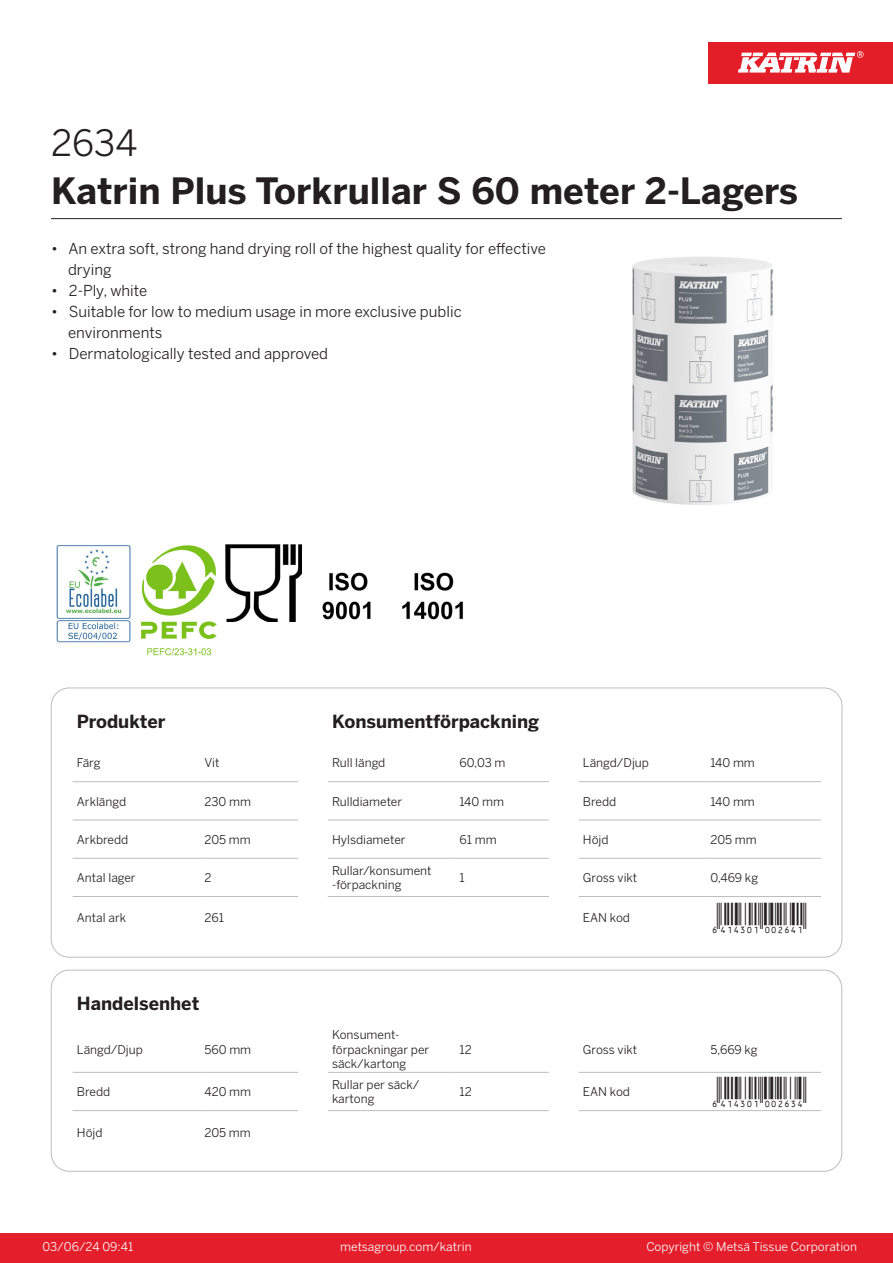
<style>
.page{position:relative;width:893px;height:1263px;background:#fff}
.page>*{position:absolute;margin:0;border:0;box-sizing:border-box;transform-origin:0 0}
.Product_Name{font:700 36px "Benton Sans";color:#231f20}
.External_material_co{font:36px "Benton Sans";color:#231f20}
.T_EAN{font:30px "Viisas EAN Matala";color:#231f20}
.T_TableHeader{font:700 18px "Benton Sans";color:#231f20}
.MarketingBullets{font:15px/21px "Benton Sans";color:#231f20}
.T_TableBody{font:12px/14.4px "Benton Sans";color:#231f20}
.t1{font:12px "Benton Sans";color:#fff}
</style>
<div class="page">
<div style="left:0;top:1233px;width:893px;height:30px;background:#e41e2b"></div>
<div style="left:708px;top:43px;width:185px;height:41px;background:#e31e28"></div>
<svg style="left:738px;top:51px;width:126px;height:22px"></svg>
<hr style="left:73px;top:781px;width:127px;height:1px;background:#bcbdc0">
<hr style="left:200px;top:781px;width:98px;height:1px;background:#bcbdc0">
<hr style="left:328px;top:781px;width:127px;height:1px;background:#bcbdc0">
<hr style="left:455px;top:781px;width:94px;height:1px;background:#bcbdc0">
<hr style="left:579px;top:781px;width:127px;height:1px;background:#bcbdc0">
<hr style="left:706px;top:781px;width:115px;height:1px;background:#bcbdc0">
<hr style="left:73px;top:820px;width:127px;height:1px;background:#bcbdc0">
<hr style="left:200px;top:820px;width:98px;height:1px;background:#bcbdc0">
<hr style="left:328px;top:820px;width:127px;height:1px;background:#bcbdc0">
<hr style="left:455px;top:820px;width:94px;height:1px;background:#bcbdc0">
<hr style="left:579px;top:820px;width:127px;height:1px;background:#bcbdc0">
<hr style="left:706px;top:820px;width:115px;height:1px;background:#bcbdc0">
<hr style="left:73px;top:858px;width:127px;height:1px;background:#bcbdc0">
<hr style="left:200px;top:858px;width:98px;height:1px;background:#bcbdc0">
<hr style="left:328px;top:858px;width:127px;height:1px;background:#bcbdc0">
<hr style="left:455px;top:858px;width:94px;height:1px;background:#bcbdc0">
<hr style="left:579px;top:858px;width:127px;height:1px;background:#bcbdc0">
<hr style="left:706px;top:858px;width:115px;height:1px;background:#bcbdc0">
<hr style="left:73px;top:896px;width:127px;height:1px;background:#bcbdc0">
<hr style="left:200px;top:896px;width:98px;height:1px;background:#bcbdc0">
<hr style="left:328px;top:896px;width:127px;height:1px;background:#bcbdc0">
<hr style="left:455px;top:896px;width:94px;height:1px;background:#bcbdc0">
<hr style="left:579px;top:896px;width:127px;height:1px;background:#bcbdc0">
<hr style="left:706px;top:896px;width:115px;height:1px;background:#bcbdc0">
<hr style="left:73px;top:1072px;width:127px;height:1px;background:#bcbdc0">
<hr style="left:200px;top:1072px;width:98px;height:1px;background:#bcbdc0">
<hr style="left:328px;top:1072px;width:127px;height:1px;background:#bcbdc0">
<hr style="left:455px;top:1072px;width:94px;height:1px;background:#bcbdc0">
<hr style="left:579px;top:1072px;width:127px;height:1px;background:#bcbdc0">
<hr style="left:706px;top:1072px;width:115px;height:1px;background:#bcbdc0">
<hr style="left:73px;top:1110px;width:127px;height:1px;background:#bcbdc0">
<hr style="left:200px;top:1110px;width:98px;height:1px;background:#bcbdc0">
<hr style="left:328px;top:1110px;width:127px;height:1px;background:#bcbdc0">
<hr style="left:455px;top:1110px;width:94px;height:1px;background:#bcbdc0">
<hr style="left:579px;top:1110px;width:127px;height:1px;background:#bcbdc0">
<hr style="left:706px;top:1110px;width:115px;height:1px;background:#bcbdc0">
<div style="left:51px;top:970px;width:791px;height:201px;border:1px solid #bcbdc0;border-radius:18px"></div>
<img style="left:632px;top:257px;width:141px;height:248px">
<img style="left:56px;top:545px;width:75px;height:98px">
<img style="left:141px;top:545px;width:76px;height:110px">
<img style="left:225px;top:544px;width:77px;height:77px">
<img style="left:322px;top:572px;width:49px;height:48px">
<img style="left:402px;top:572px;width:61px;height:48px">
<hr style="left:51px;top:218px;width:791px;height:1px;background:#231f20">
<p class="External_material_co" style="left:51px;top:121px;width:88px">2634</p>
<p class="Product_Name" style="left:51px;top:168px;width:749px">Katrin Plus Torkrullar S 60 meter 2-Lagers</p>
<p class="MarketingBullets" style="left:68px;top:238px;width:479px;text-indent:-17px">• An extra soft, strong hand drying roll of the highest quality for effective drying</p>
<p class="MarketingBullets" style="left:51px;top:280px;width:98px">• 2-Ply, white</p>
<p class="MarketingBullets" style="left:68px;top:301px;width:395px;text-indent:-17px">• Suitable for low to medium usage in more exclusive public environments</p>
<p class="MarketingBullets" style="left:51px;top:343px;width:279px">• Dermatologically tested and approved</p>
<p class="T_TableHeader" style="left:77px;top:710px;width:90px">Produkter</p>
<p class="T_TableHeader" style="left:332px;top:710px;width:209px">Konsumentförpackning</p>
<p class="T_TableBody" style="left:77px;top:756px;width:25px">Färg</p>
<p class="T_TableBody" style="left:204px;top:756px;width:16px">Vit</p>
<p class="T_TableBody" style="left:332px;top:756px;width:55px">Rull längd</p>
<p class="T_TableBody" style="left:460px;top:756px;width:47px">60,03 m</p>
<p class="T_TableBody" style="left:583px;top:756px;width:68px">Längd/Djup</p>
<p class="T_TableBody" style="left:710px;top:756px;width:46px">140 mm</p>
<p class="T_TableBody" style="left:77px;top:794px;width:51px">Arklängd</p>
<p class="T_TableBody" style="left:204px;top:794px;width:48px">230 mm</p>
<p class="T_TableBody" style="left:332px;top:794px;width:72px">Rulldiameter</p>
<p class="T_TableBody" style="left:460px;top:794px;width:46px">140 mm</p>
<p class="T_TableBody" style="left:583px;top:794px;width:35px">Bredd</p>
<p class="T_TableBody" style="left:710px;top:794px;width:46px">140 mm</p>
<p class="T_TableBody" style="left:77px;top:832px;width:53px">Arkbredd</p>
<p class="T_TableBody" style="left:204px;top:832px;width:48px">205 mm</p>
<p class="T_TableBody" style="left:332px;top:832px;width:75px">Hylsdiameter</p>
<p class="T_TableBody" style="left:460px;top:832px;width:39px">61 mm</p>
<p class="T_TableBody" style="left:583px;top:832px;width:27px">Höjd</p>
<p class="T_TableBody" style="left:710px;top:832px;width:48px">205 mm</p>
<p class="T_TableBody" style="left:77px;top:870px;width:60px">Antal lager</p>
<p class="T_TableBody" style="left:204px;top:870px;width:9px">2</p>
<p class="T_TableBody" style="left:332px;top:863px;width:101px">Rullar/konsument</p>
<p class="T_TableBody" style="left:332px;top:878px;width:71px">-förpackning</p>
<p class="T_TableBody" style="left:460px;top:870px;width:7px">1</p>
<p class="T_TableBody" style="left:583px;top:870px;width:56px">Gross vikt</p>
<p class="T_TableBody" style="left:710px;top:870px;width:49px">0,469 kg</p>
<p class="T_TableBody" style="left:77px;top:911px;width:51px">Antal ark</p>
<p class="T_TableBody" style="left:204px;top:911px;width:21px">261</p>
<p class="T_TableBody" style="left:583px;top:911px;width:49px">EAN kod</p>
<p class="T_EAN" style="left:710px;top:902px;width:97px">*6414301002641*</p>
<p class="T_TableHeader" style="left:77px;top:992px;width:124px">Handelsenhet</p>
<p class="T_TableBody" style="left:77px;top:1042px;width:68px">Längd/Djup</p>
<p class="T_TableBody" style="left:204px;top:1042px;width:48px">560 mm</p>
<p class="T_TableBody" style="left:332px;top:1028px;width:99px">Konsument&shy;förpackningar per säck/kartong</p>
<p class="T_TableBody" style="left:460px;top:1042px;width:14px">12</p>
<p class="T_TableBody" style="left:583px;top:1042px;width:56px">Gross vikt</p>
<p class="T_TableBody" style="left:710px;top:1042px;width:49px">5,669 kg</p>
<p class="T_TableBody" style="left:77px;top:1085px;width:35px">Bredd</p>
<p class="T_TableBody" style="left:204px;top:1085px;width:48px">420 mm</p>
<p class="T_TableBody" style="left:332px;top:1077px;width:89px">Rullar per säck/ kartong</p>
<p class="T_TableBody" style="left:460px;top:1085px;width:14px">12</p>
<p class="T_TableBody" style="left:583px;top:1085px;width:49px">EAN kod</p>
<p class="T_EAN" style="left:710px;top:1076px;width:97px">*6414301002634*</p>
<p class="T_TableBody" style="left:77px;top:1125px;width:27px">Höjd</p>
<p class="T_TableBody" style="left:204px;top:1125px;width:48px">205 mm</p>
<p class="t1" style="left:43px;top:1239px;width:92px">03/06/24 09:41</p>
<p class="t1" style="left:340px;top:1239px;width:133px">metsagroup.com/katrin</p>
<p class="t1" style="left:646px;top:1239px;width:212px">Copyright © Metsä Tissue Corporation</p>
</div>
